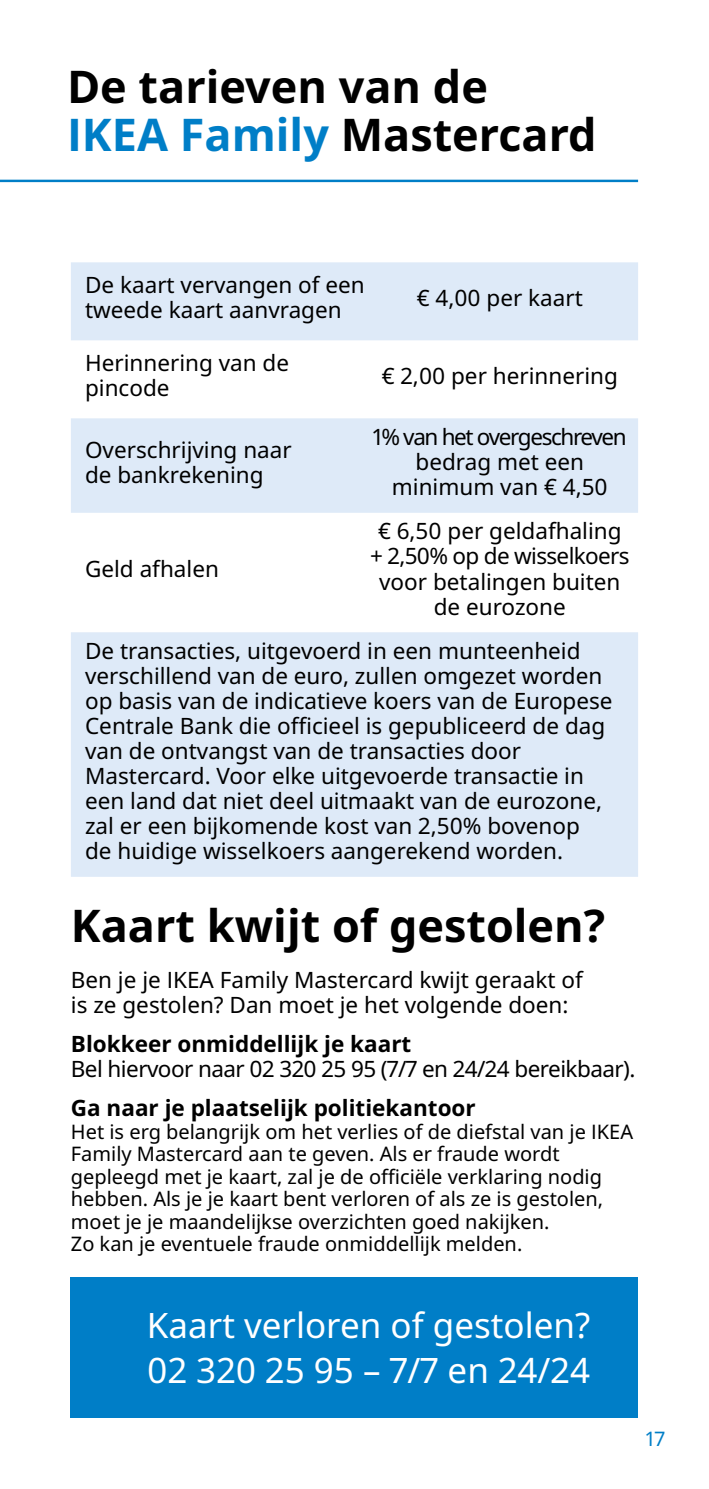
<style>
.page{position:relative;width:709px;height:1489px;background:#fff}
.page>*{position:absolute;margin:0;border:0;box-sizing:border-box;transform-origin:0 0}
.t1{font:700 45px/47.5px "Noto IKEA Latin";color:#000}
.t2{font:35px/45px "Noto IKEA Latin";color:#fff}
.t3{font:22.5px/25px "Noto IKEA Latin";color:#000}
.t4{font:700 22.5px "Noto IKEA Latin";color:#000}
.t5{font:22.5px/25px "Noto IKEA Latin";letter-spacing:-.02em;color:#000;text-align:center}
.t6{font:22.5px "Noto IKEA Latin";letter-spacing:-.025em;color:#000}
.t7{font:20px/22.5px "Noto IKEA Latin";color:#000}
.t8{font:20px "Noto IKEA Latin";color:#007ec7}
.s1{color:#007ec7}
</style>
<div class="page">
<hr style="left:0;top:180px;width:638px;height:2px;background:#007ec7">
<div style="left:71px;top:1276px;width:567px;height:141px;background:#007ec7"></div>
<svg style="left:71px;top:262px;width:567px;height:614px;fill:#deeaf8"></svg>
<h1 class="t1" style="left:67px;top:62px;width:531px">De tarieven van de<br><span class="s1">IKEA Family</span> Mastercard</h1>
<p class="t3" style="left:85px;top:272px;width:281px">De kaart vervangen of een tweede kaart aanvragen</p>
<p class="t3" style="left:417px;top:284px;width:168px">€ 4,00 per kaart</p>
<p class="t3" style="left:85px;top:350px;width:205px">Herinnering van de pincode</p>
<p class="t3" style="left:85px;top:436px;width:208px">Overschrijving naar de bankrekening</p>
<p class="t3" style="left:382px;top:362px;width:238px">€ 2,00 per herinnering</p>
<p class="t5" style="left:373px;top:423px;width:255px">1% van het overgeschreven bedrag met een minimum van € 4,50</p>
<p class="t3" style="left:370px;top:518px;width:261px;text-align:center">€ 6,50 per geldafhaling + 2,50% op de wisselkoers voor betalingen buiten de eurozone</p>
<p class="t3" style="left:85px;top:637px;width:529px">De transacties, uitgevoerd in een munteenheid verschillend van de euro, zullen omgezet worden op basis van de indicatieve koers van de Europese Centrale Bank die officieel is gepubliceerd de dag van de ontvangst van de transacties door Mastercard. Voor elke uitgevoerde transactie in een land dat niet deel uitmaakt van de eurozone, zal er een bijkomende kost van 2,50% bovenop<br>de huidige wisselkoers aangerekend worden.</p>
<p class="t3" style="left:85px;top:555px;width:135px">Geld afhalen</p>
<h1 class="t1" style="left:71px;top:900px;width:536px">Kaart kwijt of gestolen?</h1>
<p class="t3" style="left:71px;top:966px;width:513px">Ben je je IKEA Family Mastercard kwijt geraakt of is ze gestolen? Dan moet je het volgende doen:</p>
<p class="t4" style="left:71px;top:1027px;width:342px">Blokkeer onmiddellijk je kaart</p>
<p class="t6" style="left:71px;top:1052px;width:566px">Bel hiervoor naar 02 320 25 95 (7/7 en 24/24 bereikbaar).</p>
<p class="t4" style="left:71px;top:1092px;width:406px">Ga naar je plaatselijk politiekantoor</p>
<p class="t7" style="left:71px;top:1119px;width:564px">Het is erg belangrijk om het verlies of de diefstal van je IKEA Family Mastercard aan te geven. Als er fraude wordt gepleegd met je kaart, zal je de officiële verklaring nodig hebben. Als je je kaart bent verloren of als ze is gestolen, moet je je maandelijkse overzichten goed nakijken.<br>Zo kan je eventuele fraude onmiddellijk melden.</p>
<h2 class="t2" style="left:147px;top:1300px;width:445px">Kaart verloren of gestolen?<br>02 320 25 95 – 7/7 en 24/24</h2>
<p class="t8" style="left:646px;top:1424px;width:21px">17</p>
</div>
